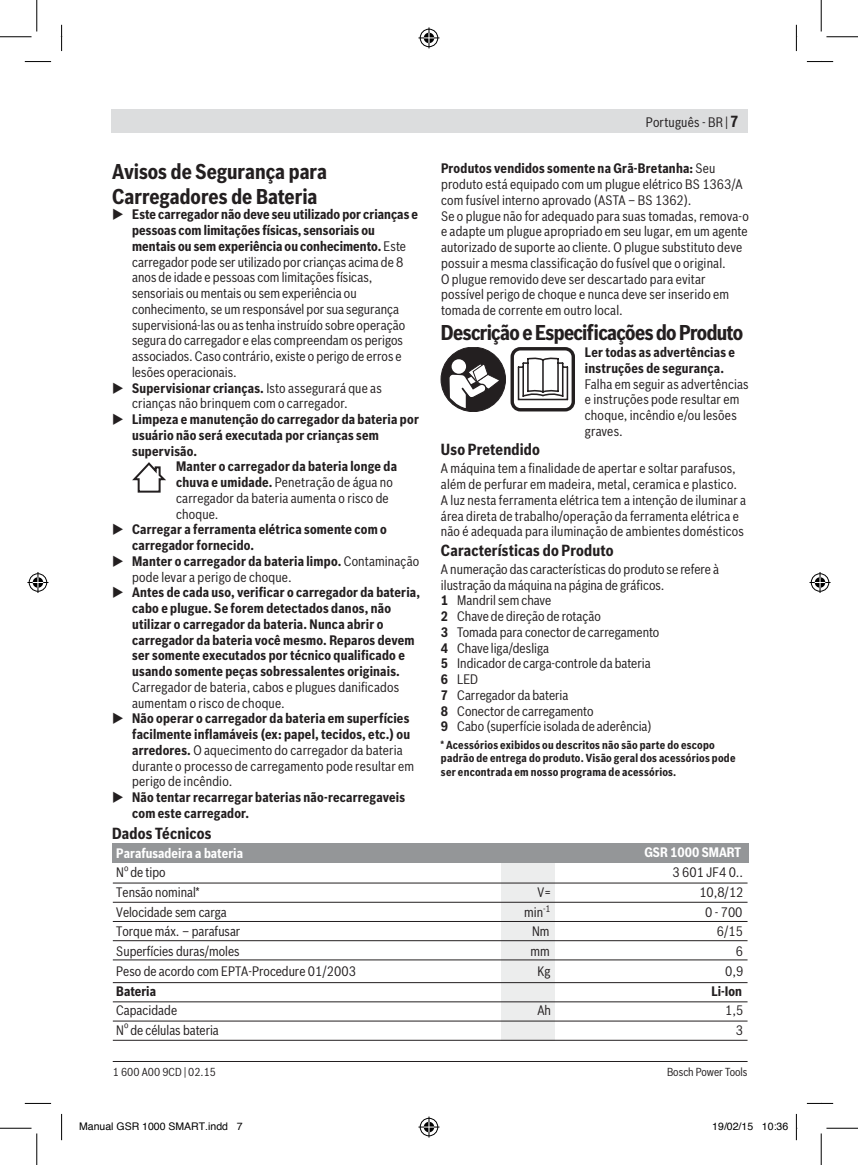
<style>
.page{position:relative;width:858px;height:1165px;background:#fff}
.page>*{position:absolute;margin:0;border:0;box-sizing:border-box;transform-origin:0 0}
.t1{font:700 21px/24.5px "Bosch Sans Cond";letter-spacing:-.01em;color:#231f20}
.t2{font:700 21px "Bosch Sans Cond";letter-spacing:-.03em;color:#231f20}
.t3{font:700 15.75px "Bosch Sans Cond";letter-spacing:.01em;color:#231f20}
.t4{font:13.47px/15.8px "Bosch Sans Cond";letter-spacing:.01em;color:#231f20}
.t5{font:700 13.47px/15.8px "Bosch Sans Cond";letter-spacing:.015em;color:#231f20}
.t6{font:700 13.47px "Bosch Sans Cond";color:#fff}
.t7{font:700 11.38px/13.7px "Bosch Sans Cond";letter-spacing:.02em;color:#231f20}
.t8{font:11.38px "Bosch Sans Cond";color:#231f20}
.t9{font:10.5px "Helvetica";color:#000}
.s1{font-weight:700}
.s2{font-weight:400}
.s3{font-weight:700;font-size:15.75px}
</style>
<div class="page">
<div style="left:111px;top:109px;width:636px;height:24px;background:#dcddde"></div>
<hr style="left:113px;top:1061px;width:634px;height:1px;background:#231f20">
<svg style="left:132px;top:462px;width:34px;height:31px"></svg>
<div style="left:441px;top:347px;width:64px;height:65px;background:#231f20;border-radius:50%"></div>
<div style="left:441px;top:347px;width:64px;height:65px;border:1px solid #231f20;border-radius:50%"></div>
<svg style="left:451px;top:359px;width:15px;height:15px"></svg>
<svg style="left:447px;top:362px;width:54px;height:49px"></svg>
<div style="left:510px;top:347px;width:65px;height:64px;border:3px solid #231f20;border-radius:8px"></div>
<svg style="left:517px;top:357px;width:51px;height:44px"></svg>
<div style="left:113px;top:844px;width:636px;height:19px;background:#949698"></div>
<div style="left:500px;top:863px;width:54px;height:178px;background:#eceded"></div>
<hr style="left:113px;top:921px;width:634px;height:1px;background:#231f20">
<hr style="left:113px;top:940px;width:634px;height:1px;background:#231f20">
<hr style="left:113px;top:959px;width:634px;height:1px;background:#231f20">
<hr style="left:113px;top:982px;width:634px;height:1px;background:#231f20">
<hr style="left:113px;top:1001px;width:634px;height:1px;background:#231f20">
<hr style="left:113px;top:1020px;width:634px;height:1px;background:#231f20">
<hr style="left:113px;top:1040px;width:634px;height:1px;background:#231f20">
<hr style="left:113px;top:882px;width:634px;height:1px;background:#231f20">
<hr style="left:113px;top:902px;width:634px;height:1px;background:#231f20">
<svg style="left:25px;top:61px;width:26px;height:1px"></svg>
<svg style="left:806px;top:61px;width:26px;height:1px"></svg>
<svg style="left:25px;top:1103px;width:26px;height:1px"></svg>
<svg style="left:806px;top:1102px;width:26px;height:2px"></svg>
<svg style="left:61px;top:25px;width:1px;height:26px"></svg>
<svg style="left:61px;top:1114px;width:1px;height:26px"></svg>
<svg style="left:795px;top:25px;width:2px;height:26px"></svg>
<svg style="left:795px;top:1114px;width:2px;height:26px"></svg>
<hr style="left:0;top:36px;width:32px;height:1px;background:#000">
<hr style="left:826px;top:36px;width:31px;height:1px;background:#000">
<hr style="left:0;top:1128px;width:32px;height:1px;background:#000">
<hr style="left:826px;top:1128px;width:31px;height:1px;background:#000">
<hr style="left:36px;top:0;width:1px;height:32px;background:#000">
<hr style="left:36px;top:1133px;width:1px;height:32px;background:#000">
<hr style="left:820px;top:0;width:1px;height:32px;background:#000">
<hr style="left:820px;top:1133px;width:1px;height:32px;background:#000">
<svg style="left:418px;top:27px;width:21px;height:21px"></svg>
<svg style="left:418px;top:1116px;width:21px;height:21px"></svg>
<svg style="left:27px;top:572px;width:21px;height:21px"></svg>
<svg style="left:809px;top:572px;width:21px;height:21px"></svg>
<h1 class="t1" style="left:112px;top:159px;width:216px">Avisos de Segurança para<br>Carregadores de Bateria</h1>
<p class="t4" style="left:132px;top:206px;width:287px;text-indent:-20px">◆ <span class="s1">Este carregador não deve seu utilizado por crianças e pessoas com limitações físicas, sensoriais ou mentais ou sem experiência ou conhecimento.</span> Este carregador pode ser utilizado por crianças acima de 8 anos de idade e pessoas com limitações físicas, sensoriais ou mentais ou sem experiência ou conhecimento, se um responsável por sua segurança supervisioná-las ou as tenha instruído sobre operação segura do carregador e elas compreendam os perigos associados. Caso contrário, existe o perigo de erros e lesões operacionais.</p>
<p class="t4" style="left:132px;top:380px;width:251px;text-indent:-20px">◆ <span class="s1">Supervisionar crianças.</span> Isto assegurará que as crianças não brinquem com o carregador.</p>
<p class="t5" style="left:112px;top:411px;width:308px">◆ Limpeza e manutenção do carregador da bateria por</p>
<p class="t5" style="left:132px;top:427px;width:248px">usuário não será executada por crianças sem</p>
<p class="t5" style="left:132px;top:443px;width:66px">supervisão.</p>
<p class="t5" style="left:176px;top:458px;width:222px">Manter o carregador da bateria longe da</p>
<p class="t4" style="left:176px;top:474px;width:218px"><span class="s1">chuva e umidade.</span> Penetração de água no</p>
<p class="t4" style="left:176px;top:490px;width:214px">carregador da bateria aumenta o risco de</p>
<p class="t4" style="left:176px;top:506px;width:44px">choque.</p>
<p class="t5" style="left:132px;top:521px;width:256px;text-indent:-20px">◆ Carregar a ferramenta elétrica somente com o carregador fornecido.</p>
<p class="t4" style="left:132px;top:553px;width:288px;text-indent:-20px">◆ <span class="s1">Manter o carregador da bateria limpo.</span> Contaminação pode levar a perigo de choque.</p>
<p class="t5" style="left:132px;top:584px;width:289px;text-indent:-20px">◆ Antes de cada uso, verificar o carregador da bateria, cabo e plugue. Se forem detectados danos, não utilizar o carregador da bateria. Nunca abrir o carregador da bateria você mesmo. Reparos devem ser somente executados por técnico qualificado e usando somente peças sobressalentes originais.</p>
<p class="t4" style="left:132px;top:679px;width:268px">Carregador de bateria, cabos e plugues danificados aumentam o risco de choque.</p>
<p class="t5" style="left:132px;top:710px;width:283px;text-indent:-20px">◆ Não operar o carregador da bateria em superfícies facilmente inflamáveis (ex: papel, tecidos, etc.) ou arredores. <span class="s2">O aquecimento do carregador da bateria durante o processo de carregamento pode resultar em perigo de incêndio.</span></p>
<p class="t5" style="left:132px;top:789px;width:274px;text-indent:-20px">◆ Não tentar recarregar baterias não-recarregaveis com este carregador.</p>
<p class="t3" style="left:112px;top:824px;width:101px">Dados Técnicos</p>
<p class="t4" style="left:645px;top:114px;width:94px">Português - BR | <span class="s3">7</span></p>
<p class="t4" style="left:441px;top:160px;width:309px"><span class="s1">Produtos vendidos somente na Grã-Bretanha:</span> Seu produto está equipado com um plugue elétrico BS 1363/A com fusível interno aprovado (ASTA – BS 1362).<br>Se o plugue não for adequado para suas tomadas, remova-o e adapte um plugue apropriado em seu lugar, em um agente autorizado de suporte ao cliente. O plugue substituto deve possuir a mesma classificação do fusível que o original.<br>O plugue removido deve ser descartado para evitar possível perigo de choque e nunca deve ser inserido em tomada de corrente em outro local.</p>
<h1 class="t2" style="left:441px;top:319px;width:303px">Descrição e Especificações do Produto</h1>
<p class="t5" style="left:584px;top:344px;width:152px">Ler todas as advertências e instruções de segurança.</p>
<p class="t4" style="left:584px;top:376px;width:165px">Falha em seguir as advertências e instruções pode resultar em choque, incêndio e/ou lesões graves.</p>
<p class="t3" style="left:441px;top:440px;width:100px">Uso Pretendido</p>
<p class="t4" style="left:441px;top:460px;width:306px">A máquina tem a finalidade de apertar e soltar parafusos, além de perfurar em madeira, metal, ceramica e plastico.<br>A luz nesta ferramenta elétrica tem a intenção de iluminar a área direta de trabalho/operação da ferramenta elétrica e não é adequada para iluminação de ambientes domésticos</p>
<p class="t3" style="left:441px;top:540px;width:174px">Características do Produto</p>
<p class="t4" style="left:441px;top:561px;width:279px">A numeração das características do produto se refere à ilustração da máquina na página de gráficos.<br><span class="s1">1</span> Mandril sem chave<br><span class="s1">2</span> Chave de direção de rotação<br><span class="s1">3</span> Tomada para conector de carregamento<br><span class="s1">4</span> Chave liga/desliga<br><span class="s1">5</span> Indicador de carga-controle da bateria<br><span class="s1">6</span> LED<br><span class="s1">7</span> Carregador da bateria<br><span class="s1">8</span> Conector de carregamento<br><span class="s1">9</span> Cabo (superfície isolada de aderência)</p>
<p class="t7" style="left:441px;top:738px;width:296px">* Acessórios exibidos ou descritos não são parte do escopo padrão de entrega do produto. Visão geral dos acessórios pode ser encontrada em nosso programa de acessórios.</p>
<p class="t6" style="left:116px;top:845px;width:128px">Parafusadeira a bateria</p>
<p class="t6" style="left:644px;top:844px;width:98px">GSR 1000 SMART</p>
<p class="t4" style="left:116px;top:863px;width:85px;line-height:19.6px">N<sup>º</sup> de tipo<br>Tensão nominal*</p>
<p class="t4" style="left:672px;top:864px;width:72px">3 601 JF4 0..</p>
<p class="t4" style="left:116px;top:904px;width:112px">Velocidade sem carga</p>
<p class="t4" style="left:524px;top:904px;width:28px">min<sup>-1</sup></p>
<p class="t4" style="left:704px;top:904px;width:39px">0 - 700</p>
<p class="t4" style="left:116px;top:921px;width:241px;line-height:19.8px">Torque máx. – parafusar<br>Superfícies duras/moles<br>Peso de acordo com EPTA-Procedure 01/2003</p>
<p class="t5" style="left:116px;top:982px;width:41px">Bateria</p>
<p class="t5" style="left:711px;top:982px;width:32px">Li-Ion</p>
<p class="t4" style="left:116px;top:1000px;width:104px;line-height:19.6px">Capacidade<br>N<sup>º</sup> de células bateria</p>
<p class="t4" style="left:537px;top:884px;width:15px">V=</p>
<p class="t4" style="left:699px;top:884px;width:46px">10,8/12</p>
<p class="t4" style="left:530px;top:921px;width:21px;line-height:19.8px;text-align:center">Nm mm<br>Kg</p>
<p class="t4" style="left:537px;top:1002px;width:15px">Ah</p>
<p class="t4" style="left:716px;top:921px;width:28px;line-height:19.8px;text-align:right">6/15<br>6<br>0,9</p>
<p class="t4" style="left:725px;top:1002px;width:20px">1,5</p>
<p class="t4" style="left:735px;top:1022px;width:9px">3</p>
<p class="t4" style="left:116px;top:1061px;width:51px">N<sup>º</sup> de tipo</p>
<p class="t4" style="left:670px;top:1061px;width:74px">1 600 A00 8..</p>
<p class="t8" style="left:113px;top:1065px;width:105px">1 600 A00 9CD | 02.15</p>
<p class="t8" style="left:666px;top:1065px;width:82px">Bosch Power Tools</p>
<p class="t9" style="left:79px;top:1118px;width:165px">Manual GSR 1000 SMART.indd 7</p>
<p class="t9" style="left:712px;top:1118px;width:77px">19/02/15 10:36</p>
<p class="t4" style="left:116px;top:1120px;width:135px">Corrente de carregamento</p>
<p class="t4" style="left:725px;top:1120px;width:20px">1,5</p>
</div>
